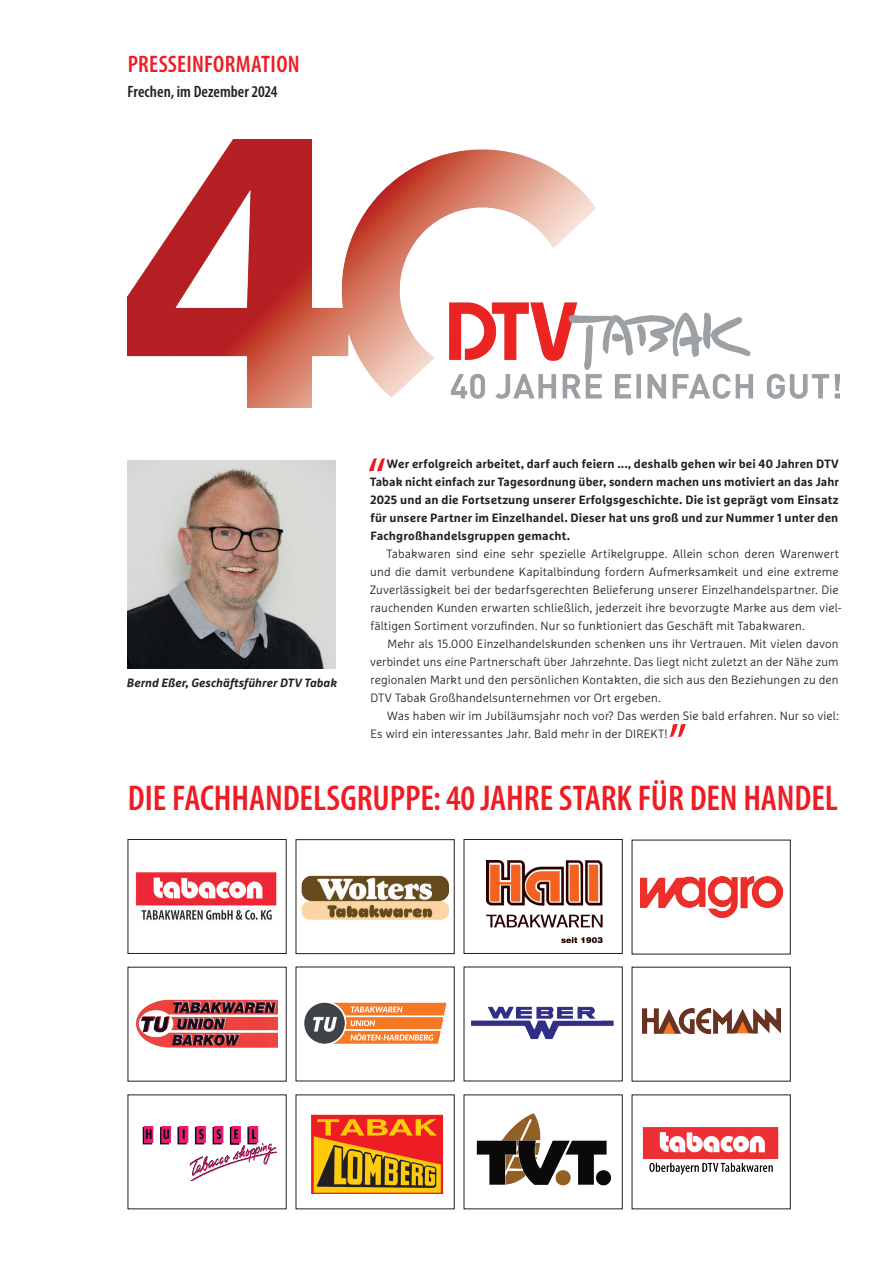
<style>
.page{position:relative;width:893px;height:1263px;background:#fff}
.page>*{position:absolute;margin:0;border:0;box-sizing:border-box;transform-origin:0 0}
.t1{font:600 condensed 36px "Myriad Pro";letter-spacing:-.005em;color:#ee1d23}
.t2{font:600 condensed 24px "Myriad Pro";letter-spacing:.01em;color:#ee1d23}
.t3{font:600 condensed 16.5px "Myriad Pro";letter-spacing:.005em;color:#231f20}
.t4{font:300 12px/18px "Marselis Pro";letter-spacing:.01em;color:#231f20}
.t5{font:700 12px/18px "Marselis Pro";letter-spacing:.01em;color:#231f20;text-align:justify}
.t6{font:italic 700 12px "Marselis Pro";letter-spacing:.005em;color:#231f20}
</style>
<div class="page">
<img style="left:128px;top:140px;width:711px;height:267px">
<img style="left:128px;top:460px;width:208px;height:209px">
<div style="left:128px;top:839px;width:159px;height:115px;border:1px solid #231f20"></div>
<div style="left:296px;top:839px;width:159px;height:115px;border:1px solid #231f20"></div>
<div style="left:464px;top:839px;width:159px;height:115px;border:1px solid #231f20"></div>
<img style="left:135px;top:872px;width:142px;height:48px">
<img style="left:301px;top:875px;width:148px;height:45px">
<img style="left:486px;top:861px;width:117px;height:82px">
<img style="left:640px;top:876px;width:142px;height:41px">
<img style="left:136px;top:999px;width:142px;height:49px">
<img style="left:304px;top:1002px;width:143px;height:42px">
<img style="left:472px;top:1006px;width:142px;height:33px">
<img style="left:643px;top:1008px;width:138px;height:25px">
<img style="left:143px;top:1126px;width:134px;height:55px">
<img style="left:311px;top:1114px;width:133px;height:79px">
<img style="left:476px;top:1114px;width:136px;height:72px">
<img style="left:642px;top:1127px;width:137px;height:48px">
<svg style="left:670px;top:724px;width:16px;height:13px"></svg>
<svg style="left:369px;top:458px;width:16px;height:13px"></svg>
<h2 class="t2" style="left:128px;top:49px;width:173px">PRESSEINFORMATION</h2>
<h3 class="t3" style="left:128px;top:81px;width:152px">Frechen, im Dezember 2024</h3>
<p class="t6" style="left:127px;top:675px;width:212px">Bernd Eßer, Geschäftsführer DTV Tabak</p>
<p class="t5" style="left:370px;top:455px;width:470px;text-indent:17px">Wer erfolgreich arbeitet, darf auch feiern ..., deshalb gehen wir bei 40 Jahren DTV Tabak nicht einfach zur Tagesordnung über, sondern machen uns motiviert an das Jahr 2025 und an die Fortsetzung unserer Erfolgsgeschichte. Die ist geprägt vom Einsatz für unsere Partner im Einzelhandel. Dieser hat uns groß und zur Nummer 1 unter den Fachgroßhandelsgruppen gemacht.</p>
<p class="t4" style="left:369px;top:545px;width:474px;text-indent:17px">Tabakwaren sind eine sehr spezielle Artikelgruppe. Allein schon deren Warenwert und die damit verbundene Kapitalbindung fordern Aufmerksamkeit und eine extreme Zuverlässigkeit bei der bedarfsgerechten Belieferung unserer Einzelhandelspartner. Die rauchenden Kunden erwarten schließlich, jederzeit ihre bevorzugte Marke aus dem viel&shy;fältigen Sortiment vorzufinden. Nur so funktioniert das Geschäft mit Tabakwaren.</p>
<p class="t4" style="left:370px;top:635px;width:470px;text-align:justify;text-indent:17px">Mehr als 15.000 Einzelhandelskunden schenken uns ihr Vertrauen. Mit vielen davon verbindet uns eine Partnerschaft über Jahrzehnte. Das liegt nicht zuletzt an der Nähe zum regionalen Markt und den persönlichen Kontakten, die sich aus den Beziehungen zu den DTV Tabak Großhandelsunternehmen vor Ort ergeben.</p>
<p class="t4" style="left:370px;top:707px;width:470px;text-indent:17px">Was haben wir im Jubiläumsjahr noch vor? Das werden Sie bald erfahren. Nur so viel:<br>Es wird ein interessantes Jahr. Bald mehr in der DIREKT!</p>
<h1 class="t1" style="left:128px;top:776px;width:711px">DIE FACHHANDELSGRUPPE: 40 JAHRE STARK FÜR DEN HANDEL</h1>
</div>
